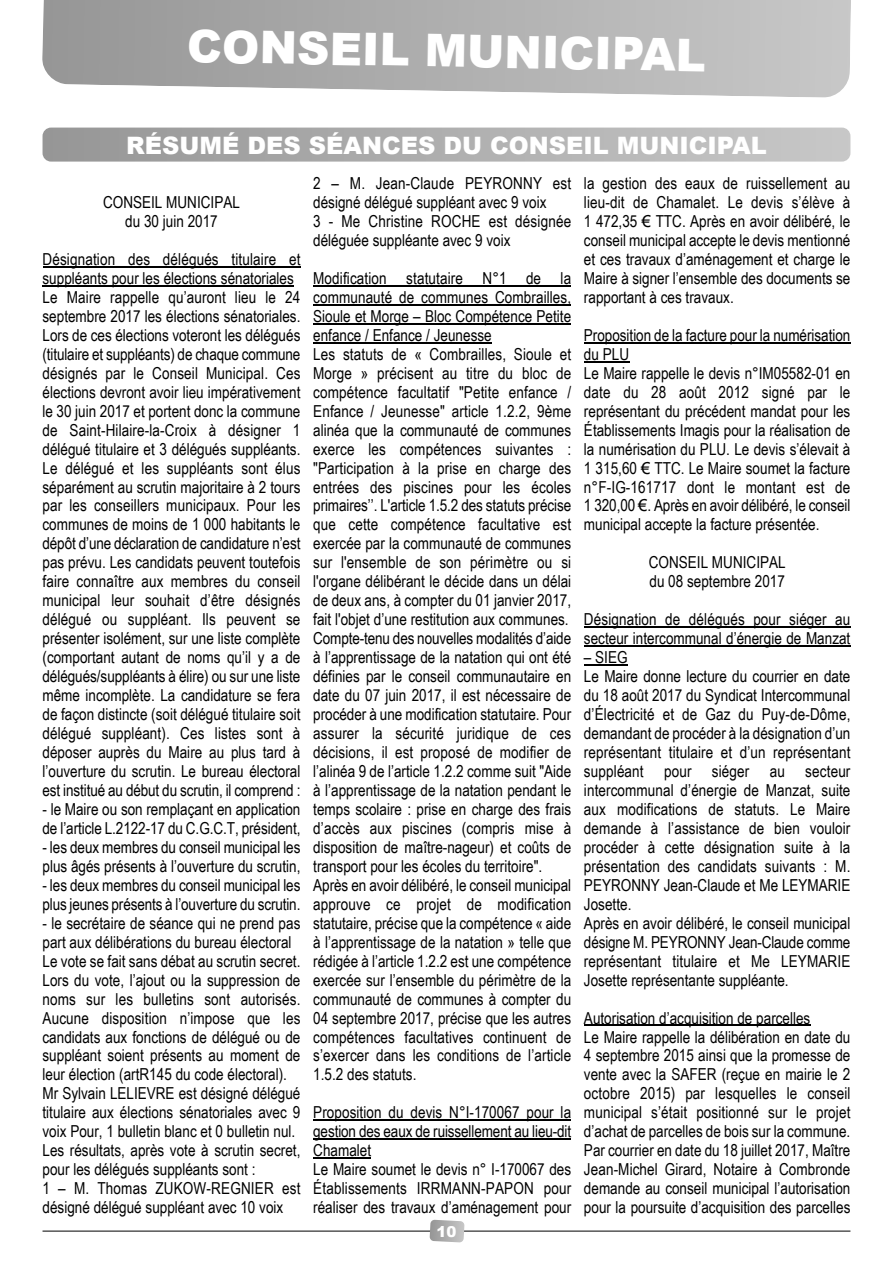
<style>
.page{position:relative;width:893px;height:1263px;background:#fff}
.page>*{position:absolute;margin:0;border:0;box-sizing:border-box;transform-origin:0 0}
.t1{font:900 45px "Arial";color:#fff}
.t2{font:900 24px "Arial";color:#fff}
.t3{font:16.5px/18.9px "Arial Narrow";color:#000}
.t4{font:900 15px "Arial";color:#fff}
.s1{font-family:"Arial"}
</style>
<div class="page">
<hr style="left:43px;top:1231px;width:807px;height:1px;background:#000">
<svg style="left:430px;top:1220px;width:34px;height:22px"></svg>
<hr style="left:43px;top:266px;width:257px;height:1px;background:#000">
<hr style="left:43px;top:285px;width:251px;height:1px;background:#000">
<hr style="left:313px;top:285px;width:258px;height:1px;background:#000">
<hr style="left:313px;top:304px;width:258px;height:1px;background:#000">
<hr style="left:313px;top:323px;width:258px;height:1px;background:#000">
<hr style="left:313px;top:342px;width:179px;height:1px;background:#000">
<hr style="left:313px;top:1119px;width:258px;height:2px;background:#000">
<hr style="left:313px;top:1138px;width:258px;height:2px;background:#000">
<hr style="left:313px;top:1157px;width:58px;height:2px;background:#000">
<hr style="left:584px;top:342px;width:266px;height:1px;background:#000">
<hr style="left:584px;top:361px;width:45px;height:1px;background:#000">
<hr style="left:584px;top:626px;width:266px;height:2px;background:#000">
<hr style="left:584px;top:645px;width:266px;height:2px;background:#000">
<hr style="left:584px;top:664px;width:44px;height:1px;background:#000">
<hr style="left:584px;top:1025px;width:226px;height:1px;background:#000">
<div style="left:43px;top:128px;width:807px;height:34px;background:linear-gradient(to right,#969696,#c8c8c8);border-radius:9px"></div>
<svg style="left:42px;top:0;width:809px;height:98px;background:#b5b5b5"></svg>
<h1 class="t1" style="left:187px;top:30px;width:520px;rotate:1deg">CONSEIL MUNICIPAL</h1>
<h2 class="t2" style="left:126px;top:137px;width:642px">RÉSUMÉ DES SÉANCES DU CONSEIL MUNICIPAL</h2>
<p class="t3" style="left:103px;top:194px;width:138px;text-align:center">CONSEIL MUNICIPAL du 30 juin 2017</p>
<p class="t3" style="left:43px;top:251px;width:259px">Désignation des délégués titulaire et suppléants pour les élections sénatoriales Le Maire rappelle qu’auront lieu le 24 septembre 2017 les élections sénatoriales.<br>Lors de ces élections voteront les délégués (titulaire et suppléants) de chaque commune désignés par le Conseil Municipal. Ces élections devront avoir lieu impérativement le 30 juin 2017 et portent donc la commune de Saint-Hilaire-la-Croix à désigner 1 délégué titulaire et 3 délégués suppléants.<br>Le délégué et les suppléants sont élus séparément au scrutin majoritaire à 2 tours par les conseillers municipaux. Pour les communes de moins de 1 000 habitants le dépôt d’une déclaration de candidature n’est pas prévu. Les candidats peuvent toutefois faire connaître aux membres du conseil municipal leur souhait d’être désignés délégué ou suppléant. Ils peuvent se présenter isolément, sur une liste complète (comportant autant de noms qu’il y a de délégués/suppléants à élire) ou sur une liste même incomplète. La candidature se fera de façon distincte (soit délégué titulaire soit délégué suppléant). Ces listes sont à déposer auprès du Maire au plus tard à l’ouverture du scrutin. Le bureau électoral est institué au début du scrutin, il comprend :</p>
<p class="t3" style="left:43px;top:801px;width:259px">- le Maire ou son remplaçant en application de l’article L.2122-17 du C.G.C.T, président,</p>
<p class="t3" style="left:43px;top:839px;width:259px">- les deux membres du conseil municipal les plus âgés présents à l’ouverture du scrutin,</p>
<p class="t3" style="left:43px;top:877px;width:259px">- les deux membres du conseil municipal les plus jeunes présents à l’ouverture du scrutin.</p>
<p class="t3" style="left:43px;top:915px;width:259px">- le secrétaire de séance qui ne prend pas part aux délibérations du bureau électoral Le vote se fait sans débat au scrutin secret.<br>Lors du vote, l’ajout ou la suppression de noms sur les bulletins sont autorisés.<br>Aucune disposition n’impose que les candidats aux fonctions de délégué ou de suppléant soient présents au moment de leur élection (artR145 du code électoral).<br>Mr Sylvain LELIEVRE est désigné délégué titulaire aux élections sénatoriales avec 9 voix Pour, 1 bulletin blanc et 0 bulletin nul.<br>Les résultats, après vote à scrutin secret, pour les délégués suppléants sont :<br>1 – M. Thomas ZUKOW-REGNIER est désigné délégué suppléant avec 10 voix</p>
<p class="t3" style="left:313px;top:175px;width:259px">2 – M. Jean-Claude PEYRONNY est désigné délégué suppléant avec 9 voix<br>3 - Me Christine ROCHE est désignée déléguée suppléante avec 9 voix</p>
<p class="t3" style="left:313px;top:270px;width:259px">Modification statutaire N°1 de la communauté de communes Combrailles, Sioule et Morge – Bloc Compétence Petite enfance / Enfance / Jeunesse<br>Les statuts de « Combrailles, Sioule et Morge » précisent au titre du bloc de compétence facultatif "Petite enfance / Enfance / Jeunesse" article 1.2.2, 9ème alinéa que la communauté de communes exerce les compétences suivantes : "Participation à la prise en charge des entrées des piscines pour les écoles primaires’’. L'article 1.5.2 des statuts précise que cette compétence facultative est exercée par la communauté de communes sur l'ensemble de son périmètre ou si l'organe délibérant le décide dans un délai de deux ans, à compter du 01 janvier 2017, fait l'objet d’une restitution aux communes.<br>Compte-tenu des nouvelles modalités d’aide à l’apprentissage de la natation qui ont été définies par le conseil communautaire en date du 07 juin 2017, il est nécessaire de procéder à une modification statutaire. Pour assurer la sécurité juridique de ces décisions, il est proposé de modifier de l’alinéa 9 de l’article 1.2.2 comme suit "Aide à l’apprentissage de la natation pendant le temps scolaire : prise en charge des frais d’accès aux piscines (compris mise à disposition de maître-nageur) et coûts de transport pour les écoles du territoire".<br>Après en avoir délibéré, le conseil municipal approuve ce projet de modification statutaire, précise que la compétence « aide à l’apprentissage de la natation » telle que rédigée à l’article 1.2.2 est une compétence exercée sur l’ensemble du périmètre de la communauté de communes à compter du 04 septembre 2017, précise que les autres compétences facultatives continuent de s’exercer dans les conditions de l’article 1.5.2 des statuts.</p>
<p class="t3" style="left:313px;top:1105px;width:259px">Proposition du devis N°I-170067 pour la gestion des eaux de ruissellement au lieu-dit Chamalet<br>Le Maire soumet le devis n° I-170067 des Établissements IRRMANN-PAPON pour réaliser des travaux d’aménagement pour</p>
<p class="t4" style="left:436px;top:1226px;width:22px">10</p>
<p class="t3" style="left:584px;top:175px;width:268px;text-align:justify">la gestion des eaux de ruissellement au lieu-dit de Chamalet. Le devis s’élève à 1 472,35 <span class="s1">€</span> TTC. Après en avoir délibéré, le conseil municipal accepte le devis mentionné et ces travaux d’aménagement et charge le Maire à signer l’ensemble des documents se rapportant à ces travaux.</p>
<p class="t3" style="left:584px;top:327px;width:268px">Proposition de la facture pour la numérisation du PLU<br>Le Maire rappelle le devis n°IM05582-01 en date du 28 août 2012 signé par le représentant du précédent mandat pour les Établissements Imagis pour la réalisation de la numérisation du PLU. Le devis s’élevait à 1 315,60 <span class="s1">€</span> TTC. Le Maire soumet la facture n°F-IG-161717 dont le montant est de 1 320,00 <span class="s1">€</span>. Après en avoir délibéré, le conseil municipal accepte la facture présentée.</p>
<p class="t3" style="left:649px;top:555px;width:138px">CONSEIL MUNICIPAL du 08 septembre 2017</p>
<p class="t3" style="left:584px;top:611px;width:268px">Désignation de délégués pour siéger au secteur intercommunal d’énergie de Manzat</p>
<p class="t3" style="left:584px;top:649px;width:268px">– SIEG<br>Le Maire donne lecture du courrier en date du 18 août 2017 du Syndicat Intercommunal d’Électricité et de Gaz du Puy-de-Dôme, demandant de procéder à la désignation d’un représentant titulaire et d’un représentant suppléant pour siéger au secteur intercommunal d’énergie de Manzat, suite aux modifications de statuts. Le Maire demande à l’assistance de bien vouloir procéder à cette désignation suite à la présentation des candidats suivants : M.<br>PEYRONNY Jean-Claude et Me LEYMARIE Josette.<br>Après en avoir délibéré, le conseil municipal désigne M. PEYRONNY Jean-Claude comme représentant titulaire et Me LEYMARIE Josette représentante suppléante.</p>
<p class="t3" style="left:584px;top:1010px;width:268px">Autorisation d’acquisition de parcelles<br>Le Maire rappelle la délibération en date du 4 septembre 2015 ainsi que la promesse de vente avec la SAFER (reçue en mairie le 2 octobre 2015) par lesquelles le conseil municipal s’était positionné sur le projet d’achat de parcelles de bois sur la commune.<br>Par courrier en date du 18 juillet 2017, Maître Jean-Michel Girard, Notaire à Combronde demande au conseil municipal l’autorisation pour la poursuite d’acquisition des parcelles</p>
</div>
